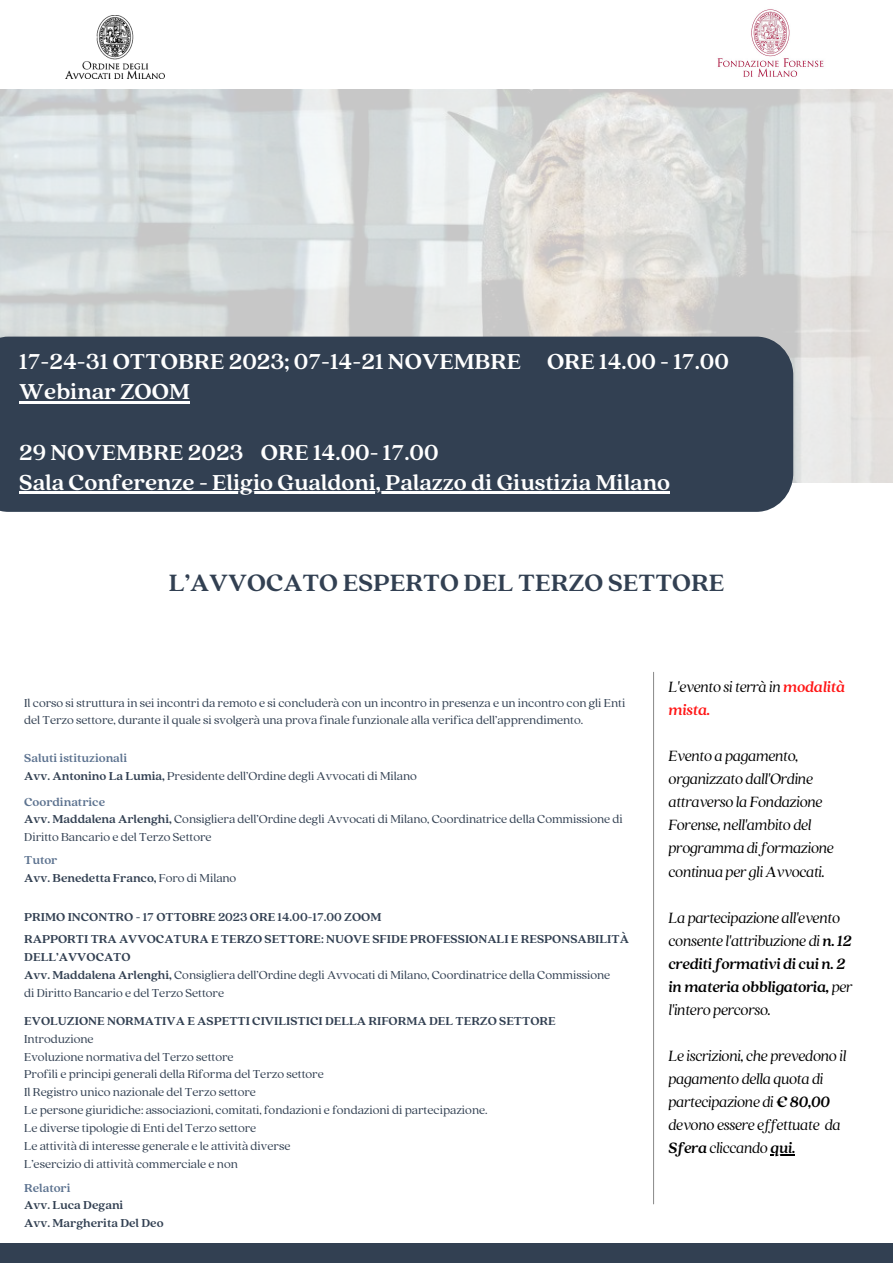
<style>
.page{position:relative;width:893px;height:1263px;background:#fff}
.page>*{position:absolute;margin:0;border:0;box-sizing:border-box;transform-origin:0 0}
.t1{font:700 26.25px "Quincy CF";color:#324052}
.t2{font:700 24px "Quincy CF";color:#fff}
.t3{font:italic 16.5px/23.1px "Quincy CF";letter-spacing:-.015em;color:#000}
.t4{font:italic 700 16.5px/23.1px "Quincy CF";letter-spacing:-.015em;color:#000}
.t5{font:12.75px/17.9px "Quincy CF";color:#324052}
.t6{font:700 12.75px/17.9px "Quincy CF";color:#324052}
.t7{font:700 12.75px "Quincy CF";color:#5d7390}
.s1{font-weight:700}
.s2{font-weight:400}
.s3{font-weight:700;color:#ff1616}
</style>
<div class="page">
<img style="left:717px;top:9px;width:107px;height:68px">
<img style="left:0;top:89px;width:893px;height:393px">
<img style="left:65px;top:15px;width:99px;height:64px">
<div style="left:0;top:337px;width:793px;height:175px;background:#324052"></div>
<hr style="left:653px;top:672px;width:1px;height:532px;background:#888">
<div style="left:0;top:1243px;width:893px;height:20px;background:#324052"></div>
<hr style="left:19px;top:401px;width:171px;height:2px;background:#fff">
<hr style="left:19px;top:491px;width:651px;height:3px;background:#fff">
<svg style="left:770px;top:1154px;width:25px;height:1px"></svg>
<p class="t2" style="left:19px;top:346px;width:711px">17-24-31 OTTOBRE 2023; 07-14-21 NOVEMBRE ORE 14.00 - 17.00</p>
<p class="t2" style="left:19px;top:376px;width:172px">Webinar ZOOM</p>
<p class="t2" style="left:19px;top:437px;width:421px">29 NOVEMBRE 2023 ORE 14.00- 17.00</p>
<p class="t2" style="left:19px;top:466px;width:652px">Sala Conferenze - Eligio Gualdoni, Palazzo di Giustizia Milano</p>
<p class="t1" style="left:169px;top:565px;width:557px">L’AVVOCATO ESPERTO DEL TERZO SETTORE</p>
<p class="t5" style="left:24px;top:693px;width:602px">Il corso si struttura in sei incontri da remoto e si concluderà con un incontro in presenza e un incontro con gli Enti del Terzo settore, durante il quale si svolgerà una prova finale funzionale alla verifica dell’apprendimento.</p>
<p class="t7" style="left:24px;top:749px;width:104px">Saluti istituzionali</p>
<p class="t5" style="left:24px;top:766px;width:394px"><span class="s1">Avv. Antonino La Lumia,</span> Presidente dell’Ordine degli Avvocati di Milano</p>
<p class="t7" style="left:24px;top:793px;width:82px">Coordinatrice</p>
<p class="t5" style="left:24px;top:810px;width:600px"><span class="s1">Avv. Maddalena Arlenghi,</span> Consigliera dell’Ordine degli Avvocati di Milano, Coordinatrice della Commissione di<br>Diritto Bancario e del Terzo Settore</p>
<p class="t7" style="left:24px;top:852px;width:35px">Tutor</p>
<p class="t6" style="left:24px;top:868px;width:214px">Avv. Benedetta Franco, <span class="s2">Foro di Milano</span></p>
<p class="t6" style="left:24px;top:907px;width:359px">PRIMO INCONTRO - 17 OTTOBRE 2023 ORE 14.00-17.00 ZOOM</p>
<p class="t6" style="left:24px;top:930px;width:606px">RAPPORTI TRA AVVOCATURA E TERZO SETTORE: NUOVE SFIDE PROFESSIONALI E RESPONSABILITÀ<br>DELL’AVVOCATO</p>
<p class="t5" style="left:24px;top:965px;width:587px"><span class="s1">Avv. Maddalena Arlenghi,</span> Consigliera dell’Ordine degli Avvocati di Milano, Coordinatrice della Commissione</p>
<p class="t5" style="left:24px;top:983px;width:201px">di Diritto Bancario e del Terzo Settore</p>
<p class="t6" style="left:24px;top:1011px;width:533px">EVOLUZIONE NORMATIVA E ASPETTI CIVILISTICI DELLA RIFORMA DEL TERZO SETTORE</p>
<p class="t5" style="left:24px;top:1029px;width:71px">Introduzione</p>
<p class="t5" style="left:24px;top:1047px;width:211px">Evoluzione normativa del Terzo settore</p>
<p class="t5" style="left:24px;top:1065px;width:301px">Profili e principi generali della Riforma del Terzo settore</p>
<p class="t5" style="left:24px;top:1082px;width:233px">Il Registro unico nazionale del Terzo settore</p>
<p class="t5" style="left:24px;top:1100px;width:465px">Le persone giuridiche: associazioni, comitati, fondazioni e fondazioni di partecipazione.</p>
<p class="t5" style="left:24px;top:1118px;width:234px">Le diverse tipologie di Enti del Terzo settore</p>
<p class="t5" style="left:24px;top:1136px;width:268px">Le attività di interesse generale e le attività diverse</p>
<p class="t5" style="left:24px;top:1154px;width:215px">L’esercizio di attività commerciale e non</p>
<p class="t7" style="left:24px;top:1179px;width:48px">Relatori</p>
<p class="t6" style="left:24px;top:1196px;width:101px">Avv. Luca Degani</p>
<p class="t6" style="left:24px;top:1213px;width:141px">Avv. Margherita Del Deo</p>
<p class="t3" style="left:668px;top:674px;width:178px">L'evento si terrà in <span class="s3">modalità mista.</span></p>
<p class="t3" style="left:668px;top:743px;width:167px">Evento a pagamento, organizzato dall'Ordine attraverso la Fondazione<br>Forense, nell'ambito del programma diformazione continua per gli Avvocati.</p>
<p class="t3" style="left:668px;top:905px;width:185px">La partecipazione all'evento consente l'attribuzione di <span class="s1">n. 12 crediti formativi di cui n. 2</span></p>
<p class="t4" style="left:668px;top:974px;width:185px">in materia obbligatoria, <span class="s2">per l'intero percorso.</span></p>
<p class="t3" style="left:668px;top:1043px;width:179px">Le iscrizioni, che prevedono il pagamento della quota di partecipazione di <span class="s1">€ 80,00</span></p>
<p class="t3" style="left:668px;top:1112px;width:174px">devono essere effettuate da<br><span class="s1">Sfera</span> cliccando <span class="s1">qui.</span></p>
</div>
